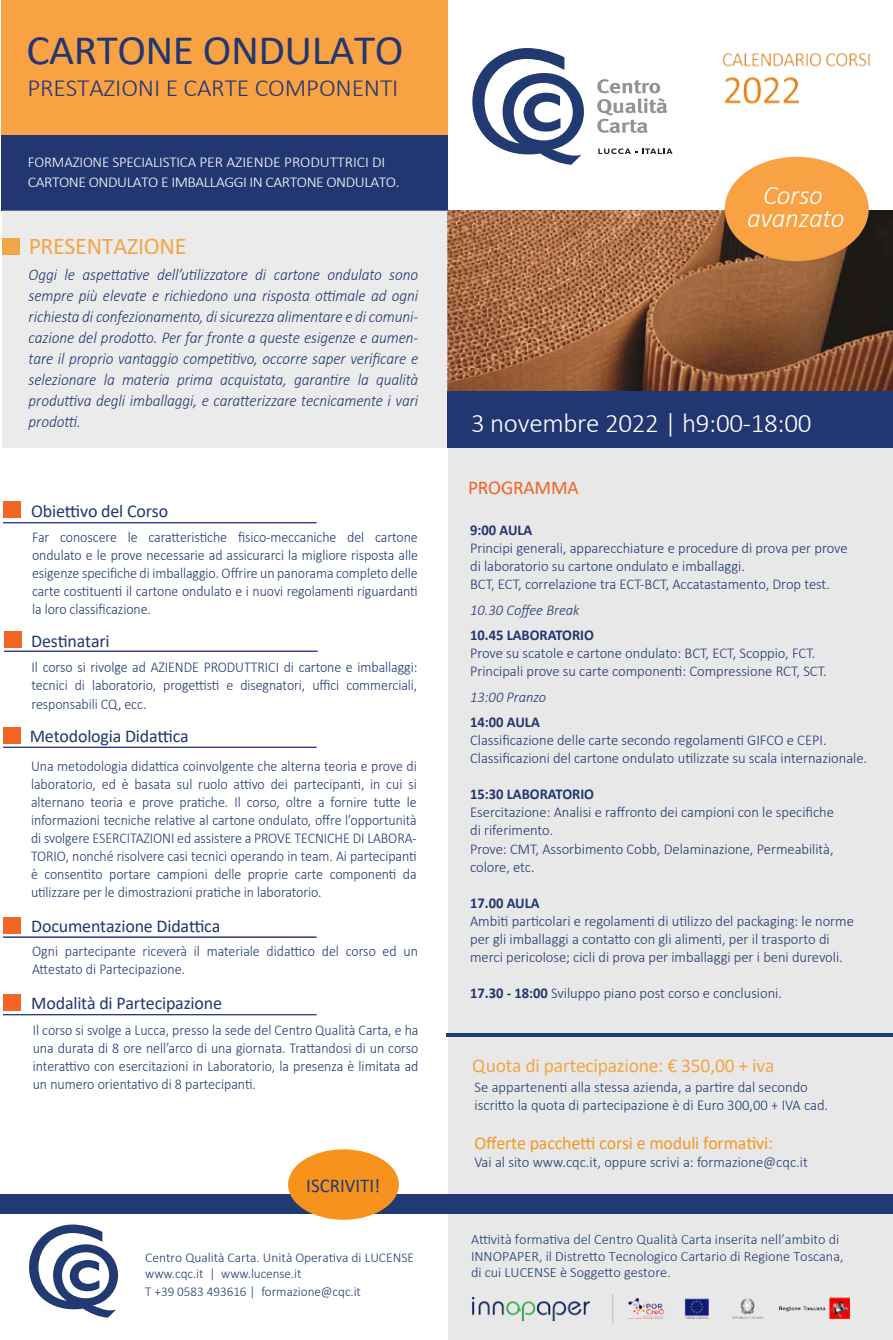
<style>
.page{position:relative;width:893px;height:1340px;background:#fff}
.page>*{position:absolute;margin:0;border:0;box-sizing:border-box;transform-origin:0 0}
.t1{font:42px "Calibri";letter-spacing:-.01em;color:#223771}
.t2{font:300 27px "Calibri";letter-spacing:-.01em;color:#fff}
.t3{font:italic 300 27px/22.5px "Calibri";letter-spacing:-.01em;color:#fff;text-align:center}
.t4{font:300 24.75px "Calibri";letter-spacing:-.005em;color:#223771}
.t5{font:24px "Calibri";letter-spacing:-.01em;color:#f39821}
.t6{font:19.5px "Calibri";letter-spacing:-.01em;color:#f39821}
.t7{font:19.5px "Calibri";color:#213a71}
.t8{font:19.5px "Calibri";letter-spacing:-.01em;color:#f26522}
.t9{font:18px "Calibri";letter-spacing:-.01em;color:#223771}
.t10{font:18px "Calibri";letter-spacing:-.01em;color:#f39821}
.t11{font:italic 300 16.5px/21px "Calibri";letter-spacing:-.005em;color:#223771;text-align:justify;scale:.93 1}
.t12{font:300 15px/18px "Calibri";color:#223771;text-align:justify;scale:.93 1}
.t13{font:300 15px/18px "Calibri";color:#223771}
.t14{font:300 15px/18px "Calibri";color:#213a71}
.t15{font:300 15px/19.5px "Calibri";letter-spacing:-.02em;color:#fff}
.t16{font:700 15px "Calibri";color:#223771}
.t17{font:italic 300 15px "Calibri";color:#223771}
.t18{font:300 14.25px/16.5px "Calibri";color:#213a71}
.t19{font:300 13.5px/16.5px "Calibri";color:#213a71}
.s1{font-weight:700}
</style>
<div class="page">
<div style="left:448px;top:432px;width:445px;height:907px;background:#e8e8e8"></div>
<div style="left:0;top:1194px;width:893px;height:19px;background:#213a71"></div>
<svg style="left:29px;top:1224px;width:89px;height:93px"></svg>
<svg style="left:612px;top:1294px;width:1px;height:29px"></svg>
<img style="left:628px;top:1297px;width:222px;height:22px">
<img style="left:471px;top:1297px;width:119px;height:25px">
<div style="left:3px;top:994px;width:17px;height:17px;background:#f26522"></div>
<hr style="left:3px;top:1014px;width:313px;height:1px;background:#2e3192">
<div style="left:3px;top:500px;width:17px;height:17px;background:#f26522"></div>
<hr style="left:3px;top:522px;width:313px;height:1px;background:#2e3192">
<div style="left:4px;top:631px;width:17px;height:17px;background:#f26522"></div>
<hr style="left:4px;top:651px;width:313px;height:1px;background:#2e3192">
<div style="left:3px;top:726px;width:17px;height:17px;background:#f26522"></div>
<hr style="left:3px;top:747px;width:313px;height:1px;background:#2e3192">
<div style="left:3px;top:916px;width:17px;height:17px;background:#f26522"></div>
<hr style="left:3px;top:936px;width:313px;height:1px;background:#2e3192">
<img style="left:448px;top:210px;width:445px;height:181px">
<div style="left:1px;top:0;width:447px;height:194px;background:#f9a244"></div>
<div style="left:1px;top:135px;width:447px;height:75px;background:#223771"></div>
<div style="left:2px;top:210px;width:446px;height:238px;background:#ebebeb"></div>
<div style="left:2px;top:238px;width:18px;height:17px;background:#f1a645"></div>
<svg style="left:597px;top:79px;width:70px;height:54px"></svg>
<svg style="left:598px;top:148px;width:75px;height:6px"></svg>
<svg style="left:472px;top:48px;width:112px;height:117px"></svg>
<div style="left:448px;top:391px;width:445px;height:57px;background:#223771"></div>
<img style="left:722px;top:53px;width:149px;height:51px">
<div style="left:725px;top:157px;width:144px;height:104px;background:#f9a244;border-radius:50%"></div>
<div style="left:288px;top:1149px;width:111px;height:70px;background:#f7931d;border-radius:50%"></div>
<svg style="left:446px;top:1033px;width:447px;height:3px"></svg>
<h1 class="t1" style="left:27px;top:21px;width:378px">CARTONE ONDULATO</h1>
<h3 class="t4" style="left:27px;top:73px;width:373px">PRESTAZIONI E CARTE COMPONENTI</h3>
<p class="t15" style="left:28px;top:152px;width:373px">FORMAZIONE SPECIALISTICA PER AZIENDE PRODUTTRICI DI<br>CARTONE ONDULATO E IMBALLAGGI IN CARTONE ONDULATO.</p>
<h3 class="t5" style="left:28px;top:229px;width:160px">PRESENTAZIONE</h3>
<p class="t11" style="left:29px;top:264px;width:420px">Oggi le aspettative dell’utilizzatore di cartone ondulato sono sempre più elevate e richiedono una risposta ottimale ad ogni richiesta di confezionamento, di sicurezza alimentare e di comuni&shy;cazione del prodotto. Per far fronte a queste esigenze e aumen&shy;tare il proprio vantaggio competitivo, occorre saper verificare e selezionare la materia prima acquistata, garantire la qualità produttiva degli imballaggi, e caratterizzare tecnicamente i vari prodotti.</p>
<p class="t9" style="left:31px;top:498px;width:138px">Obiettivo del Corso</p>
<p class="t12" style="left:32px;top:527px;width:416px">Far conoscere le caratteristiche fisico-meccaniche del cartone ondulato e le prove necessarie ad assicurarci la migliore risposta alle esigenze specifiche di imballaggio. Offrire un panorama completo delle carte costituenti il cartone ondulato e i nuovi regolamenti riguardanti la loro classificazione.</p>
<p class="t9" style="left:31px;top:628px;width:80px">Destinatari</p>
<p class="t12" style="left:32px;top:658px;width:416px">Il corso si rivolge ad AZIENDE PRODUTTRICI di cartone e imballaggi: tecnici di laboratorio, progettisti e disegnatori, uffici commerciali, responsabili CQ, ecc.</p>
<p class="t9" style="left:30px;top:724px;width:161px">Metodologia Didattica</p>
<p class="t12" style="left:31px;top:756px;width:416px">Una metodologia didattica coinvolgente che alterna teoria e prove di laboratorio, ed è basata sul ruolo attivo dei partecipanti, in cui si alternano teoria e prove pratiche. Il corso, oltre a fornire tutte le informazioni tecniche relative al cartone ondulato, offre l’opportunità di svolgere ESERCITAZIONI ed assistere a PROVE TECNICHE DI LABORA-TORIO, nonché risolvere casi tecnici operando in team. Ai partecipanti è consentito portare campioni delle proprie carte componenti da utilizzare per le dimostrazioni pratiche in laboratorio.</p>
<p class="t9" style="left:31px;top:913px;width:191px">Documentazione Didattica</p>
<p class="t12" style="left:32px;top:941px;width:416px">Ogni partecipante riceverà il materiale didattico del corso ed un<br>Attestato di Partecipazione.</p>
<p class="t9" style="left:31px;top:990px;width:192px">Modalità di Partecipazione</p>
<p class="t12" style="left:33px;top:1021px;width:416px">Il corso si svolge a Lucca, presso la sede del Centro Qualità Carta, e ha una durata di 8 ore nell’arco di una giornata. Trattandosi di un corso interattivo con esercitazioni in Laboratorio, la presenza è limitata ad un numero orientativo di 8 partecipanti.</p>
<h3 class="t7" style="left:306px;top:1172px;width:76px">ISCRIVITI!</h3>
<p class="t19" style="left:145px;top:1248px;width:270px">Centro Qualità Carta. Unità Operativa di LUCENSE www.cqc.it | www.lucense.it</p>
<p class="t19" style="left:145px;top:1283px;width:217px">T +39 0583 493616 | formazione@cqc.it</p>
<h2 class="t3" style="left:747px;top:183px;width:99px">Corso avanzato</h2>
<h2 class="t2" style="left:471px;top:406px;width:342px">3 novembre 2022 | h9:00-18:00</h2>
<h3 class="t8" style="left:468px;top:474px;width:112px">PROGRAMMA</h3>
<p class="t16" style="left:470px;top:520px;width:64px">9:00 AULA</p>
<p class="t13" style="left:470px;top:539px;width:379px">Principi generali, apparecchiature e procedure di prova per prove di laboratorio su cartone ondulato e imballaggi.<br>BCT, ECT, correlazione tra ECT-BCT, Accatastamento, Drop test.</p>
<p class="t17" style="left:470px;top:600px;width:111px">10.30 Coffee Break</p>
<p class="t16" style="left:470px;top:625px;width:125px">10.45 LABORATORIO</p>
<p class="t13" style="left:470px;top:644px;width:358px">Prove su scatole e cartone ondulato: BCT, ECT, Scoppio, FCT.<br>Principali prove su carte componenti: Compressione RCT, SCT.</p>
<p class="t17" style="left:470px;top:687px;width:78px">13:00 Pranzo</p>
<p class="t16" style="left:470px;top:712px;width:71px">14:00 AULA</p>
<p class="t13" style="left:470px;top:731px;width:398px">Classificazione delle carte secondo regolamenti GIFCO e CEPI.<br>Classificazioni del cartone ondulato utilizzate su scala internazionale.</p>
<p class="t16" style="left:470px;top:784px;width:125px">15:30 LABORATORIO</p>
<p class="t13" style="left:470px;top:803px;width:365px">Esercitazione: Analisi e raffronto dei campioni con le specifiche di riferimento.<br>Prove: CMT, Assorbimento Cobb, Delaminazione, Permeabilità, colore, etc.</p>
<p class="t16" style="left:470px;top:892px;width:71px">17.00 AULA</p>
<p class="t13" style="left:470px;top:911px;width:385px">Ambiti particolari e regolamenti di utilizzo del packaging: le norme per gli imballaggi a contatto con gli alimenti, per il trasporto di merci pericolose; cicli di prova per imballaggi per i beni durevoli.</p>
<p class="t13" style="left:470px;top:983px;width:313px"><span class="s1">17.30 - 18:00</span> Sviluppo piano post corso e conclusioni.</p>
<h3 class="t6" style="left:473px;top:1052px;width:303px">Quota di partecipazione: € 350,00 + iva</h3>
<p class="t14" style="left:475px;top:1077px;width:355px">Se appartenenti alla stessa azienda, a partire dal secondo iscritto la quota di partecipazione è di Euro 300,00 + IVA cad.</p>
<p class="t10" style="left:474px;top:1130px;width:300px">Offerte pacchetti corsi e moduli formativi:</p>
<p class="t14" style="left:474px;top:1152px;width:335px">Vai al sito www.cqc.it, oppure scrivi a: formazione@cqc.it</p>
<p class="t18" style="left:471px;top:1230px;width:374px">Attività formativa del Centro Qualità Carta inserita nell’ambito di<br>INNOPAPER, il Distretto Tecnologico Cartario di Regione Toscana, di cui LUCENSE è Soggetto gestore.</p>
</div>
